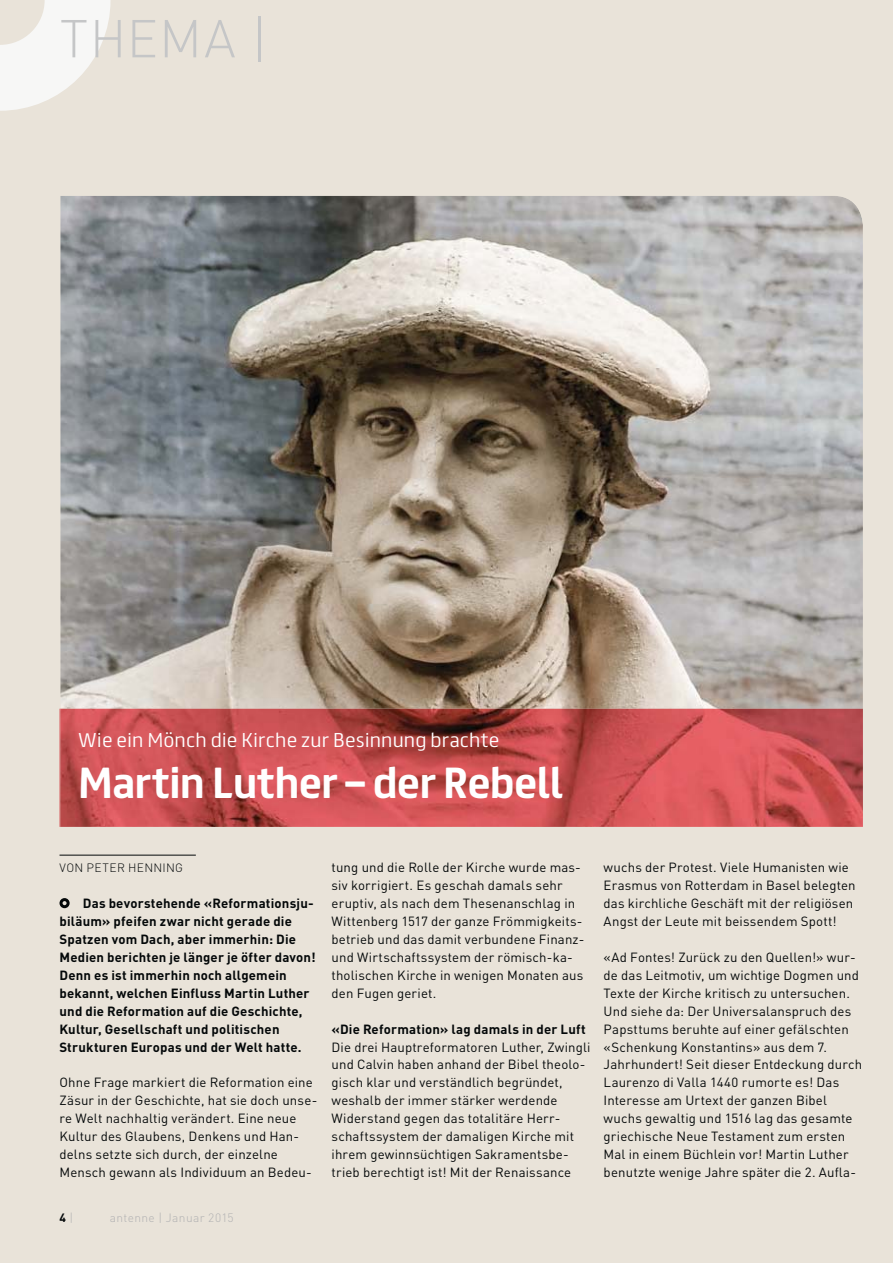
<style>
.page{position:relative;width:893px;height:1263px;background:#e9e3d9}
.page>*{position:absolute;margin:0;border:0;box-sizing:border-box;transform-origin:0 0}
.t1{font:300 52.5px "DINOT";letter-spacing:.025em;color:#c5c6c7}
.t2{font:700 39px "FS Truman";letter-spacing:-.01em;color:#fff}
.t3{font:300 18px "FS Truman";letter-spacing:.01em;color:#fff}
.t4{font:13.2px/17.9px "DINOT";letter-spacing:.01em;color:#040809}
.t5{font:700 13.2px/17.9px "DINOT";letter-spacing:.015em;color:#040809}
.t6{font:300 12px "DINOT";letter-spacing:.035em;color:#b1b1b2}
.t7{font:300 12px "DINOT";letter-spacing:.03em;color:#040809}
.t8{font:700 12px "DINOT";color:#040809}
.s1{font-weight:300;color:#b1b1b2}
</style>
<div class="page">
<svg style="left:0;top:0;width:111px;height:111px"></svg>
<hr style="left:60px;top:855px;width:136px;height:1px;background:#040809">
<div style="left:60px;top:898px;width:10px;height:10px;border:3px solid #040809;border-radius:50%"></div>
<img style="left:60px;top:196px;width:803px;height:513px">
<img style="left:60px;top:709px;width:803px;height:118px">
<h1 class="t1" style="left:60px;top:20px;width:210px">THEMA |</h1>
<h3 class="t3" style="left:79px;top:733px;width:422px">Wie ein Mönch die Kirche zur Besinnung brachte</h3>
<h2 class="t2" style="left:79px;top:762px;width:486px">Martin Luther – der Rebell</h2>
<p class="t7" style="left:60px;top:864px;width:125px">VON PETER HENNING</p>
<p class="t5" style="left:60px;top:896px;width:258px;text-indent:23px">Das bevorstehende «Reformationsju&shy;biläum» pfeifen zwar nicht gerade die Spatzen vom Dach, aber immerhin: Die Medien berichten je länger je öfter davon!<br>Denn es ist immerhin noch allgemein bekannt, welchen Einfluss Martin Luther und die Reformation auf die Geschichte, Kultur, Gesellschaft und politischen Strukturen Europas und der Welt hatte.</p>
<p class="t4" style="left:60px;top:1075px;width:259px">Ohne Frage markiert die Reformation eine Zäsur in der Geschichte, hat sie doch unse&shy;re Welt nachhaltig verändert. Eine neue Kultur des Glaubens, Denkens und Han&shy;delns setzte sich durch, der einzelne Mensch gewann als Individuum an Bedeu-</p>
<p class="t8" style="left:60px;top:1213px;width:15px">4 <span class="s1">|</span></p>
<p class="t6" style="left:110px;top:1213px;width:125px">antenne | Januar 2015</p>
<p class="t4" style="left:332px;top:860px;width:254px">tung und die Rolle der Kirche wurde mas&shy;siv korrigiert. Es geschah damals sehr eruptiv, als nach dem Thesenanschlag in Wittenberg 1517 der ganze Frömmigkeits&shy;betrieb und das damit verbundene Finanz&shy;und Wirtschaftssystem der römisch-ka&shy;tholischen Kirche in wenigen Monaten aus den Fugen geriet.</p>
<p class="t5" style="left:332px;top:1021px;width:256px">«Die Reformation» lag damals in der Luft</p>
<p class="t4" style="left:332px;top:1039px;width:260px">Die drei Hauptreformatoren Luther, Zwingli und Calvin haben anhand der Bibel theolo&shy;gisch klar und verständlich begründet, weshalb der immer stärker werdende Widerstand gegen das totalitäre Herr&shy;schaftssystem der damaligen Kirche mit ihrem gewinnsüchtigen Sakramentsbe&shy;trieb berechtigt ist! Mit der Renaissance</p>
<p class="t4" style="left:604px;top:860px;width:254px">wuchs der Protest. Viele Humanisten wie Erasmus von Rotterdam in Basel belegten das kirchliche Geschäft mit der religiösen Angst der Leute mit beissendem Spott!</p>
<p class="t4" style="left:604px;top:950px;width:260px">«Ad Fontes! Zurück zu den Quellen!» wur&shy;de das Leitmotiv, um wichtige Dogmen und Texte der Kirche kritisch zu untersuchen.<br>Und siehe da: Der Universalanspruch des Papsttums beruhte auf einer gefälschten «Schenkung Konstantins» aus dem 7.<br>Jahrhundert! Seit dieser Entdeckung durch Laurenzo di Valla 1440 rumorte es! Das Interesse am Urtext der ganzen Bibel wuchs gewaltig und 1516 lag das gesamte griechische Neue Testament zum ersten Mal in einem Büchlein vor! Martin Luther benutzte wenige Jahre später die 2. Aufla-</p>
</div>
